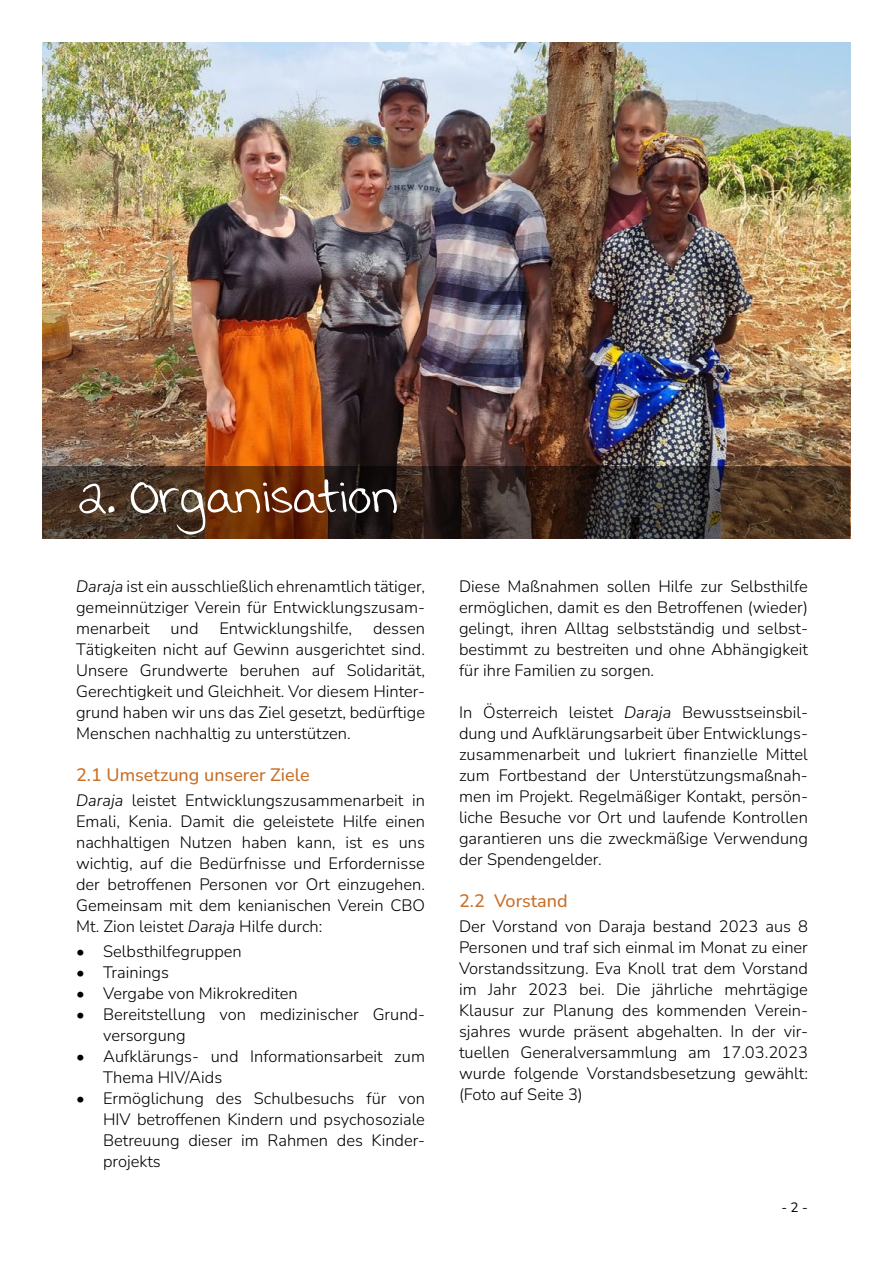
<style>
.page{position:relative;width:893px;height:1263px;background:#fff}
.page>*{position:absolute;margin:0;border:0;box-sizing:border-box;transform-origin:0 0}
.t1{font:60px "Swister";color:#fff}
.t2{font:500 18px "Nunito";color:#c97029}
.t3{font:300 16.5px/21px "Nunito";color:#000;text-align:justify}
.t4{font:13.5px "Nunito";color:#000}
.s1{font-style:italic}
</style>
<div class="page">
<img style="left:43px;top:43px;width:807px;height:424px">
<svg style="left:43px;top:467px;width:807px;height:72px;background:#412c1f"></svg>
<h1 class="t1" style="left:78px;top:455px;width:322px">2. Organisation</h1>
<p class="t3" style="left:76px;top:575px;width:350px"><span class="s1">Daraja</span> ist ein ausschließlich ehrenamtlich tätiger, gemeinnütziger Verein für Entwicklungszusam&shy;menarbeit</p>
<p class="t3" style="left:76px;top:617px;width:350px;text-indent:297px">dessen Tätigkeiten nicht auf Gewinn ausgerichtet sind.<br>Unsere Grundwerte beruhen auf Solidarität, Gerechtigkeit und Gleichheit. Vor diesem Hinter&shy;grund haben wir uns das Ziel gesetzt, bedürftige Menschen nachhaltig zu unterstützen.</p>
<p class="t2" style="left:76px;top:762px;width:235px">2.1 Umsetzung unserer Ziele</p>
<p class="t3" style="left:76px;top:789px;width:350px"><span class="s1">Daraja</span> leistet Entwicklungszusammenarbeit in Emali, Kenia. Damit die geleistete Hilfe einen nachhaltigen Nutzen haben kann, ist es uns wichtig, auf die Bedürfnisse und Erfordernisse der betroffenen Personen vor Ort einzugehen.<br>Gemeinsam mit dem kenianischen Verein CBO Mt. Zion leistet <span class="s1">Daraja</span> Hilfe durch:</p>
<p class="t3" style="left:76px;top:940px;width:167px">• Selbsthilfegruppen</p>
<p class="t3" style="left:76px;top:961px;width:94px">• Trainings</p>
<p class="t3" style="left:76px;top:982px;width:223px">• Vergabe von Mikrokrediten</p>
<p class="t3" style="left:103px;top:1003px;width:323px;text-indent:-27px">• Bereitstellung von medizinischer Grund&shy;versorgung</p>
<p class="t3" style="left:103px;top:1045px;width:323px;text-indent:-27px">• Aufklärungs- und Informationsarbeit zum<br>Thema HIV/Aids</p>
<p class="t3" style="left:103px;top:1087px;width:323px;text-indent:-27px">• Ermöglichung des Schulbesuchs für von HIV betroffenen Kindern und psychosoziale Betreuung dieser im Rahmen des Kinder&shy;projekts</p>
<p class="t3" style="left:171px;top:617px;width:29px">und</p>
<p class="t3" style="left:219px;top:617px;width:134px">Entwicklungshilfe,</p>
<p class="t3" style="left:459px;top:575px;width:350px">Diese Maßnahmen sollen Hilfe zur Selbsthilfe ermöglichen, damit es den Betroffenen (wieder) gelingt, ihren Alltag selbstständig und selbst&shy;bestimmt zu bestreiten und ohne Abhängigkeit für ihre Familien zu sorgen.</p>
<p class="t3" style="left:459px;top:701px;width:350px">In Österreich leistet <span class="s1">Daraja</span> Bewusstseinsbil&shy;dung und Aufklärungsarbeit über Entwicklungs&shy;zusammenarbeit und lukriert finanzielle Mittel zum Fortbestand der Unterstützungsmaßnah&shy;men im Projekt. Regelmäßiger Kontakt, persön&shy;liche Besuche vor Ort und laufende Kontrollen garantieren uns die zweckmäßige Verwendung der Spendengelder.</p>
<p class="t2" style="left:459px;top:888px;width:110px">2.2 Vorstand</p>
<p class="t3" style="left:459px;top:915px;width:350px">Der Vorstand von Daraja bestand 2023 aus 8<br>Personen und traf sich einmal im Monat zu einer Vorstandssitzung. Eva Knoll trat dem Vorstand im Jahr 2023 bei. Die jährliche mehrtägige Klausur zur Planung des kommenden Verein&shy;sjahres wurde präsent abgehalten. In der vir&shy;tuellen Generalversammlung am 17.03.2023 wurde folgende Vorstandsbesetzung gewählt: (Foto auf Seite 3)</p>
<p class="t4" style="left:781px;top:1198px;width:28px">- 2 -</p>
</div>
